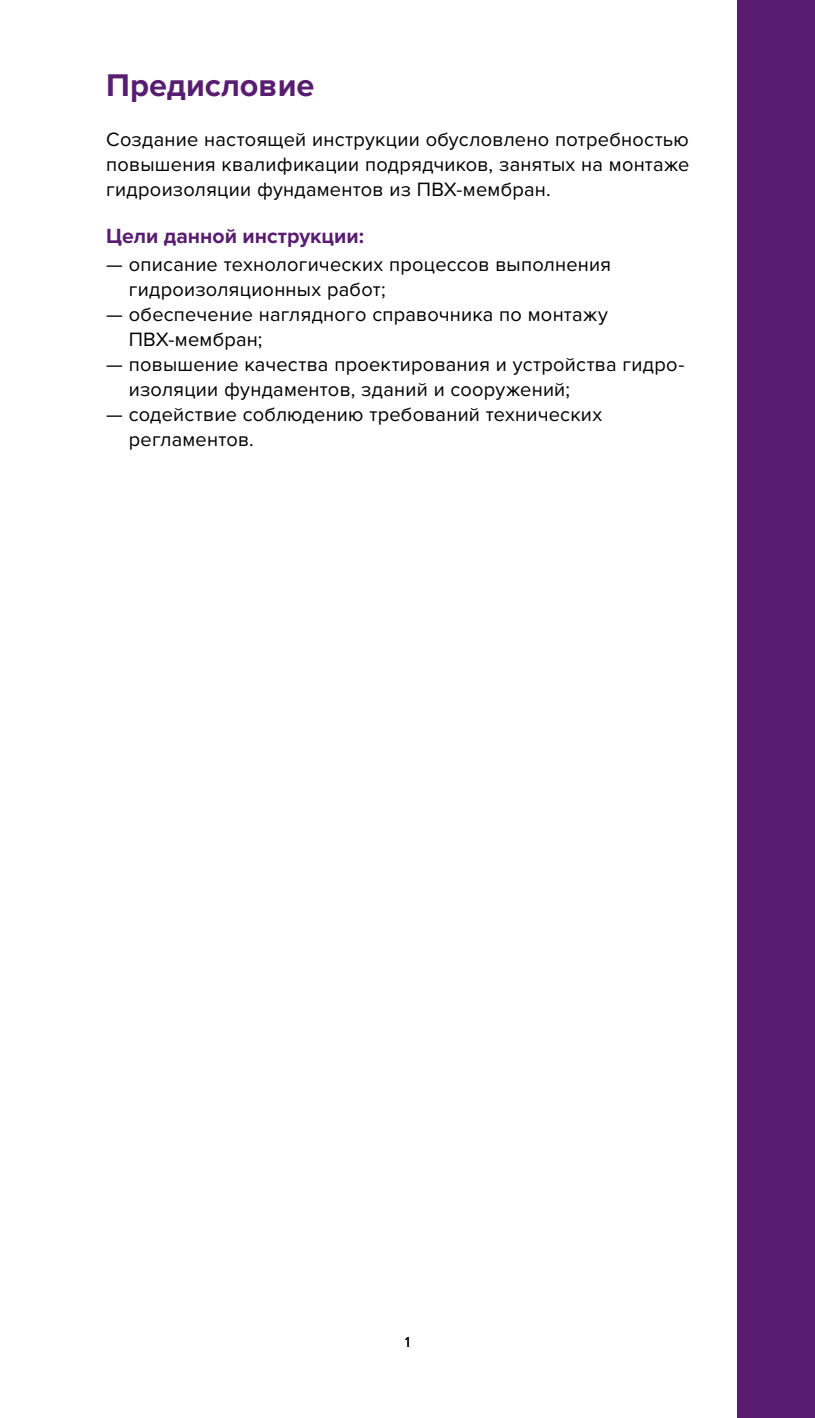
<style>
.page{position:relative;width:815px;height:1418px;background:#fff}
.page>*{position:absolute;margin:0;border:0;box-sizing:border-box;transform-origin:0 0}
.t1{font:700 32.5px "Proxima Nova";color:#581d70}
.t2{font:700 21.25px "Proxima Nova";color:#581d70}
.t3{font:20px/25px "Proxima Nova";letter-spacing:.01em;color:#000}
.t4{font:15px "Proxima Nova Cond";color:#000}
</style>
<div class="page">
<div style="left:737px;top:0;width:78px;height:1417px;background:#581d70"></div>
<h1 class="t1" style="left:106px;top:66px;width:210px">Предисловие</h1>
<p class="t3" style="left:106px;top:127px;width:585px;text-align:justify">Создание настоящей инструкции обусловлено потребностью повышения квалификации подрядчиков, занятых на монтаже гидроизоляции фундаментов из ПВХ-мембран.</p>
<p class="t2" style="left:106px;top:224px;width:259px">Цели данной инструкции:</p>
<p class="t3" style="left:129px;top:252px;width:484px;text-indent:-23px">— описание технологических процессов выполнения гидроизоляционных работ;</p>
<p class="t3" style="left:129px;top:302px;width:481px;text-indent:-23px">— обеспечение наглядного справочника по монтажу<br>ПВХ-мембран;</p>
<p class="t3" style="left:129px;top:352px;width:556px;text-indent:-23px">— повышение качества проектирования и устройства гидро&shy;изоляции фундаментов, зданий и сооружений;</p>
<p class="t3" style="left:129px;top:402px;width:475px;text-indent:-23px">— содействие соблюдению требований технических регламентов.</p>
<p class="t4" style="left:405px;top:1333px;width:6px">1</p>
</div>
